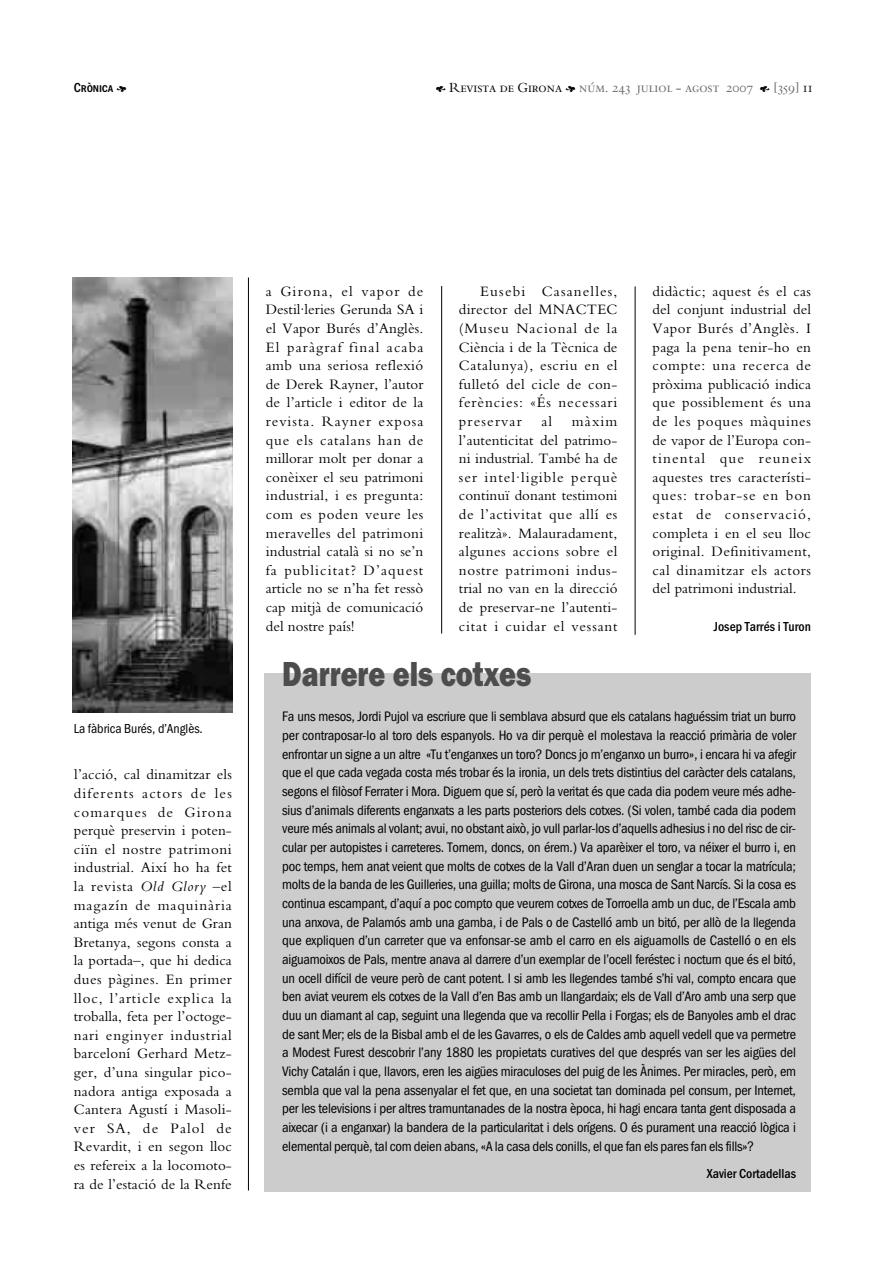
<style>
.page{position:relative;width:893px;height:1263px;background:#fff}
.page>*{position:absolute;margin:0;border:0;box-sizing:border-box;transform-origin:0 0}
.t1{font:800 36px "Franklin Gothic H";color:#4d4d4d;scale:.8 1}
.t2{font:15px/18.6px "Bembo";letter-spacing:.01em;color:#000;text-align:justify}
.t3{font:14.25px/18.6px "Franklin Gothic Cond";letter-spacing:-.015em;color:#000;text-align:justify}
.t4{font:13.5px "Bergamo Sm Caps";color:#666}
.t5{font:700 13.5px "Franklin Gothic Cond";color:#000}
.t6{font:13.5px "Franklin Gothic Cond";color:#000}
.t7{font:700 13.5px "Franklin Gothic Cond Sm Caps";letter-spacing:-.01em;color:#000}
.s1{font-family:"Botanical";font-weight:400}
.s2{font-family:"Botanical";color:#000}
.s3{color:#000}
.s4{font-style:italic}
</style>
<div class="page">
<hr style="left:635px;top:286px;width:1px;height:349px;background:#000">
<hr style="left:441px;top:286px;width:1px;height:348px;background:#000">
<hr style="left:248px;top:278px;width:1px;height:913px;background:#000">
<img style="left:72px;top:278px;width:160px;height:435px">
<div style="left:264px;top:673px;width:547px;height:519px;background:#ccc"></div>
<p class="t7" style="left:74px;top:80px;width:54px">Crònica <span class="s1">F</span></p>
<p class="t4" style="left:435px;top:80px;width:378px"><span class="s2">E</span> <span class="s3">Revista de Girona</span> <span class="s2">F</span> núm. 243 juliol - agost 2007 <span class="s2">E</span> [359] <span class="s3">11</span></p>
<p class="t6" style="left:74px;top:724px;width:130px">La fàbrica Burés, d’Anglès.</p>
<p class="t2" style="left:74px;top:767px;width:160px">l’acció, cal dinamitzar els diferents actors de les comarques de Girona perquè preservin i poten&shy;ciïn el nostre patrimoni industrial. Així ho ha fet la revista <span class="s4">Old Glory</span> –el magazín de maquinària antiga més venut de Gran Bretanya, segons consta a la portada–, que hi dedica dues pàgines. En primer lloc, l’article explica la troballa, feta per l’octoge&shy;nari enginyer industrial barceloní Gerhard Metz&shy;ger, d’una singular pico&shy;nadora antiga exposada a Cantera Agustí i Masoli&shy;ver SA, de Palol de Revardit, i en segon lloc es refereix a la locomoto&shy;ra de l’estació de la Renfe</p>
<p class="t2" style="left:266px;top:283px;width:159px">a Girona, el vapor de Destil·leries Gerunda SA i el Vapor Burés d’Anglès.<br>El paràgraf final acaba amb una seriosa reflexió de Derek Rayner, l’autor de l’article i editor de la revista. Rayner exposa que els catalans han de millorar molt per donar a conèixer el seu patrimoni industrial, i es pregunta: com es poden veure les meravelles del patrimoni industrial català si no se’n fa publicitat? D’aquest article no se n’ha fet ressò cap mitjà de comunicació del nostre país!</p>
<h1 class="t1" style="left:282px;top:662px;width:313px">Darrere els cotxes</h1>
<p class="t3" style="left:282px;top:709px;width:515px">Fa uns mesos, Jordi Pujol va escriure que li semblava absurd que els catalans haguéssim triat un burro per contraposar-lo al toro dels espanyols. Ho va dir perquè el molestava la reacció primària de voler enfrontar un signe a un altre «Tu t’enganxes un toro? Doncs jo m’enganxo un burro», i encara hi va afegir que el que cada vegada costa més trobar és la ironia, un dels trets distintius del caràcter dels catalans, segons el filòsof Ferrater i Mora. Diguem que sí, però la veritat és que cada dia podem veure més adhe&shy;sius d’animals diferents enganxats a les parts posteriors dels cotxes. (Si volen, també cada dia podem veure més animals al volant; avui, no obstant això, jo vull parlar-los d’aquells adhesius i no del risc de cir&shy;cular per autopistes i carreteres. Tornem, doncs, on érem.) Va aparèixer el toro, va néixer el burro i, en poc temps, hem anat veient que molts de cotxes de la Vall d’Aran duen un senglar a tocar la matrícula; molts de la banda de les Guilleries, una guilla; molts de Girona, una mosca de Sant Narcís. Si la cosa es continua escampant, d’aquí a poc compto que veurem cotxes de Torroella amb un duc, de l’Escala amb una anxova, de Palamós amb una gamba, i de Pals o de Castelló amb un bitó, per allò de la llegenda que expliquen d’un carreter que va enfonsar-se amb el carro en els aiguamolls de Castelló o en els aiguamoixos de Pals, mentre anava al darrere d’un exemplar de l’ocell feréstec i nocturn que és el bitó, un ocell difícil de veure però de cant potent. I si amb les llegendes també s’hi val, compto encara que ben aviat veurem els cotxes de la Vall d’en Bas amb un llangardaix; els de Vall d’Aro amb una serp que duu un diamant al cap, seguint una llegenda que va recollir Pella i Forgas; els de Banyoles amb el drac de sant Mer; els de la Bisbal amb el de les Gavarres, o els de Caldes amb aquell vedell que va permetre a Modest Furest descobrir l’any 1880 les propietats curatives del que després van ser les aigües del Vichy Catalán i que, llavors, eren les aigües miraculoses del puig de les Ànimes. Per miracles, però, em sembla que val la pena assenyalar el fet que, en una societat tan dominada pel consum, per Internet, per les televisions i per altres tramuntanades de la nostra època, hi hagi encara tanta gent disposada a aixecar (i a enganxar) la bandera de la particularitat i dels orígens. O és purament una reacció lògica i elemental perquè, tal com deien abans, «A la casa dels conills, el que fan els pares fan els fills»?</p>
<p class="t5" style="left:707px;top:1169px;width:91px">Xavier Cortadellas</p>
<p class="t2" style="left:459px;top:283px;width:160px;text-indent:21px">Eusebi Casanelles, director del MNACTEC (Museu Nacional de la Ciència i de la Tècnica de Catalunya), escriu en el fulletó del cicle de con&shy;ferències: «És necessari preservar</p>
<p class="t2" style="left:652px;top:283px;width:160px">didàctic; aquest és el cas del conjunt industrial del Vapor Burés d’Anglès. I paga la pena tenir-ho en compte: una recerca de pròxima publicació indica que possiblement és una de les poques màquines de vapor de l’Europa con&shy;tinental que reuneix aquestes tres característi&shy;ques: trobar-se en bon estat de conservació, completa i en el seu lloc original. Definitivament, cal dinamitzar els actors del patrimoni industrial.</p>
<p class="t5" style="left:713px;top:622px;width:99px">Josep Tarrés i Turon</p>
<p class="t2" style="left:541px;top:413px;width:12px">al</p>
<p class="t2" style="left:459px;top:413px;width:160px;text-indent:113px">màxim l’autenticitat del patrimo&shy;ni industrial. També ha de ser intel·ligible perquè continuï donant testimoni de l’activitat que allí es realitzà». Malauradament, algunes accions sobre el nostre patrimoni indus&shy;trial no van en la direcció de preservar-ne l’autenti&shy;citat i cuidar el vessant</p>
</div>
